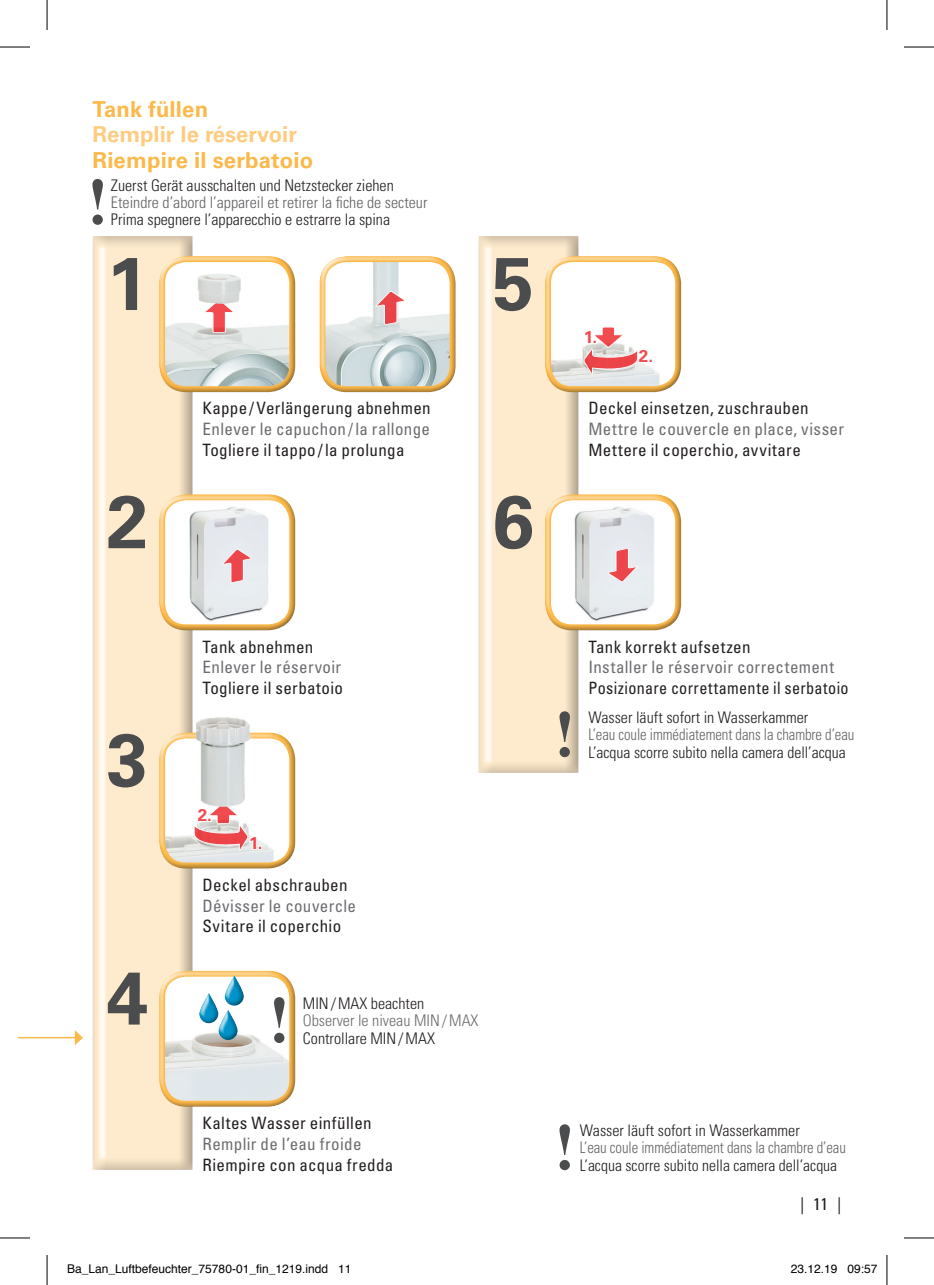
<style>
.page{position:relative;width:934px;height:1285px;background:#fff}
.page>*{position:absolute;margin:0;border:0;box-sizing:border-box;transform-origin:0 0}
.t1{font:700 74.4px "Univers LT Std";color:#4b4c4d}
.t2{font:700 22px "Univers LT Std";letter-spacing:.01em;color:#fcb94b}
.t3{font:700 22px "Univers LT Std";color:#fecc81}
.t4{font:condensed 17px "Univers LT Std";letter-spacing:.02em;color:#231f20}
.t5{font:condensed 17px "Univers LT Std";letter-spacing:.02em;color:#6c6d70}
.t6{font:condensed 17px "Univers LT Std";letter-spacing:.02em;color:#231f20;scale:.95 1}
.t7{font:700 17px "Univers LT Std";color:#ee1d23}
.t8{font:300 condensed 16px "Univers LT Std";color:#231f20}
.t9{font:300 condensed 16px "Univers LT Std";letter-spacing:-.005em;color:#636366;scale:.92 1}
.t10{font:300 condensed 16px "Univers LT Std";letter-spacing:-.005em;color:#636366}
.t11{font:300 condensed 16px "Univers LT Std";color:#6c6d70}
.t12{font:12px "Helvetica";color:#000}
</style>
<div class="page">
<svg style="left:92px;top:179px;width:11px;height:46px"></svg>
<div style="left:92px;top:234px;width:104px;height:936px;background:#231f20;opacity:.75"></div>
<div style="left:477px;top:234px;width:104px;height:540px;background:#231f20;opacity:.75"></div>
<div style="left:158px;top:255px;width:139px;height:139px;background:#231f20;opacity:.75"></div>
<svg style="left:201px;top:306px;width:33px;height:27px"></svg>
<img style="left:183px;top:262px;width:72px;height:44px">
<div style="left:318px;top:255px;width:140px;height:139px;background:#231f20;opacity:.75"></div>
<svg style="left:373px;top:287px;width:32px;height:41px"></svg>
<svg style="left:559px;top:711px;width:10px;height:46px"></svg>
<div style="left:543px;top:493px;width:140px;height:140px;background:#231f20;opacity:.75"></div>
<svg style="left:607px;top:545px;width:32px;height:42px"></svg>
<svg style="left:559px;top:1124px;width:10px;height:46px"></svg>
<div style="left:158px;top:731px;width:139px;height:140px;background:#231f20;opacity:.75"></div>
<svg style="left:194px;top:801px;width:68px;height:56px"></svg>
<img style="left:193px;top:709px;width:58px;height:99px">
<div style="left:158px;top:493px;width:139px;height:140px;background:#231f20;opacity:.75"></div>
<svg style="left:219px;top:544px;width:33px;height:42px"></svg>
<div style="left:543px;top:255px;width:140px;height:139px;background:#231f20;opacity:.75"></div>
<svg style="left:582px;top:326px;width:70px;height:56px"></svg>
<div style="left:158px;top:969px;width:139px;height:140px;background:#231f20;opacity:.75"></div>
<div style="left:195px;top:989px;width:18px;height:34px;background:#fff"></div>
<div style="left:197px;top:989px;width:22px;height:34px;background:#231f20;opacity:.75"></div>
<div style="left:215px;top:1006px;width:17px;height:34px;background:#fff;opacity:.75"></div>
<div style="left:216px;top:1006px;width:23px;height:34px;background:#231f20;opacity:.75"></div>
<div style="left:221px;top:972px;width:17px;height:34px;background:#fff"></div>
<div style="left:222px;top:972px;width:23px;height:34px;background:#231f20;opacity:.75"></div>
<svg style="left:274px;top:997px;width:10px;height:46px"></svg>
<hr style="left:19px;top:1037px;width:57px;height:1px;background:#fcb94b">
<svg style="left:75px;top:1030px;width:8px;height:15px"></svg>
<hr style="left:0;top:47px;width:30px;height:1px;background:#000">
<hr style="left:903px;top:47px;width:30px;height:1px;background:#000">
<hr style="left:0;top:1237px;width:30px;height:1px;background:#000">
<hr style="left:903px;top:1237px;width:30px;height:1px;background:#000">
<hr style="left:47px;top:0;width:1px;height:30px;background:#000">
<hr style="left:47px;top:1255px;width:1px;height:30px;background:#000">
<hr style="left:886px;top:0;width:1px;height:30px;background:#000">
<hr style="left:886px;top:1255px;width:1px;height:30px;background:#000">
<h2 class="t2" style="left:92px;top:96px;width:117px">Tank füllen</h2>
<h2 class="t3" style="left:92px;top:122px;width:206px">Remplir le réservoir</h2>
<h2 class="t2" style="left:92px;top:147px;width:222px">Riempire il serbatoio</h2>
<p class="t8" style="left:111px;top:175px;width:284px">Zuerst Gerät ausschalten und Netzstecker ziehen</p>
<p class="t10" style="left:111px;top:192px;width:318px">Eteindre d’abord l’appareil et retirer la fiche de secteur</p>
<p class="t8" style="left:111px;top:210px;width:280px">Prima spegnere l’apparecchio e estrarre la spina</p>
<h1 class="t1" style="left:107px;top:240px;width:43px">1</h1>
<h1 class="t1" style="left:107px;top:478px;width:43px">2</h1>
<p class="t4" style="left:202px;top:398px;width:230px">Kappe /Verlängerung abnehmen</p>
<p class="t5" style="left:202px;top:418px;width:229px">Enlever le capuchon /la rallonge</p>
<p class="t4" style="left:202px;top:439px;width:203px">Togliere il tappo /la prolunga</p>
<h1 class="t1" style="left:492px;top:240px;width:43px">5</h1>
<h1 class="t1" style="left:492px;top:478px;width:43px">6</h1>
<h1 class="t1" style="left:107px;top:716px;width:43px">3</h1>
<h1 class="t1" style="left:107px;top:954px;width:43px">4</h1>
<p class="t4" style="left:202px;top:636px;width:112px">Tank abnehmen</p>
<p class="t5" style="left:202px;top:656px;width:140px">Enlever le réservoir</p>
<p class="t4" style="left:202px;top:677px;width:142px">Togliere il serbatoio</p>
<p class="t7" style="left:198px;top:805px;width:16px">2.</p>
<p class="t7" style="left:249px;top:833px;width:15px">1.</p>
<p class="t4" style="left:202px;top:874px;width:147px">Deckel abschrauben</p>
<p class="t5" style="left:202px;top:895px;width:155px">Dévisser le couvercle</p>
<p class="t4" style="left:202px;top:915px;width:140px">Svitare il coperchio</p>
<p class="t8" style="left:303px;top:993px;width:123px">MIN/MAX beachten</p>
<p class="t11" style="left:303px;top:1011px;width:177px">Observer le niveau MIN/MAX</p>
<p class="t8" style="left:303px;top:1028px;width:133px">Controllare MIN/MAX</p>
<p class="t4" style="left:202px;top:1112px;width:171px">Kaltes Wasser einfüllen</p>
<p class="t5" style="left:202px;top:1133px;width:160px">Remplir de l’eau froide</p>
<p class="t4" style="left:202px;top:1153px;width:192px">Riempire con acqua fredda</p>
<p class="t7" style="left:583px;top:327px;width:15px">1.</p>
<p class="t7" style="left:638px;top:346px;width:16px">2.</p>
<p class="t4" style="left:588px;top:398px;width:222px">Deckel einsetzen, zuschrauben</p>
<p class="t5" style="left:588px;top:418px;width:257px">Mettre le couvercle en place, visser</p>
<p class="t4" style="left:588px;top:439px;width:214px">Mettere il coperchio, avvitare</p>
<p class="t4" style="left:588px;top:636px;width:164px">Tank korrekt aufsetzen</p>
<p class="t5" style="left:588px;top:656px;width:247px">Installer le réservoir correctement</p>
<p class="t6" style="left:588px;top:677px;width:275px">Posizionare correttamente il serbatoio</p>
<p class="t8" style="left:588px;top:708px;width:221px">Wasser läuft sofort in Wasserkammer</p>
<p class="t9" style="left:588px;top:725px;width:290px">L’eau coule immédiatement dans la chambre d’eau</p>
<p class="t8" style="left:588px;top:742px;width:259px">L’acqua scorre subito nella camera dell’acqua</p>
<p class="t8" style="left:579px;top:1121px;width:221px">Wasser läuft sofort in Wasserkammer</p>
<p class="t9" style="left:579px;top:1138px;width:290px">L’eau coule immédiatement dans la chambre d’eau</p>
<p class="t8" style="left:579px;top:1155px;width:259px">L’acqua scorre subito nella camera dell’acqua</p>
<p class="t4" style="left:799px;top:1193px;width:43px">|11|</p>
<p class="t12" style="left:67px;top:1259px;width:286px">Ba_Lan_Luftbefeuchter_75780-01_fin_1219.indd 11</p>
<p class="t12" style="left:790px;top:1259px;width:88px">23.12.19 09:57</p>
</div>
